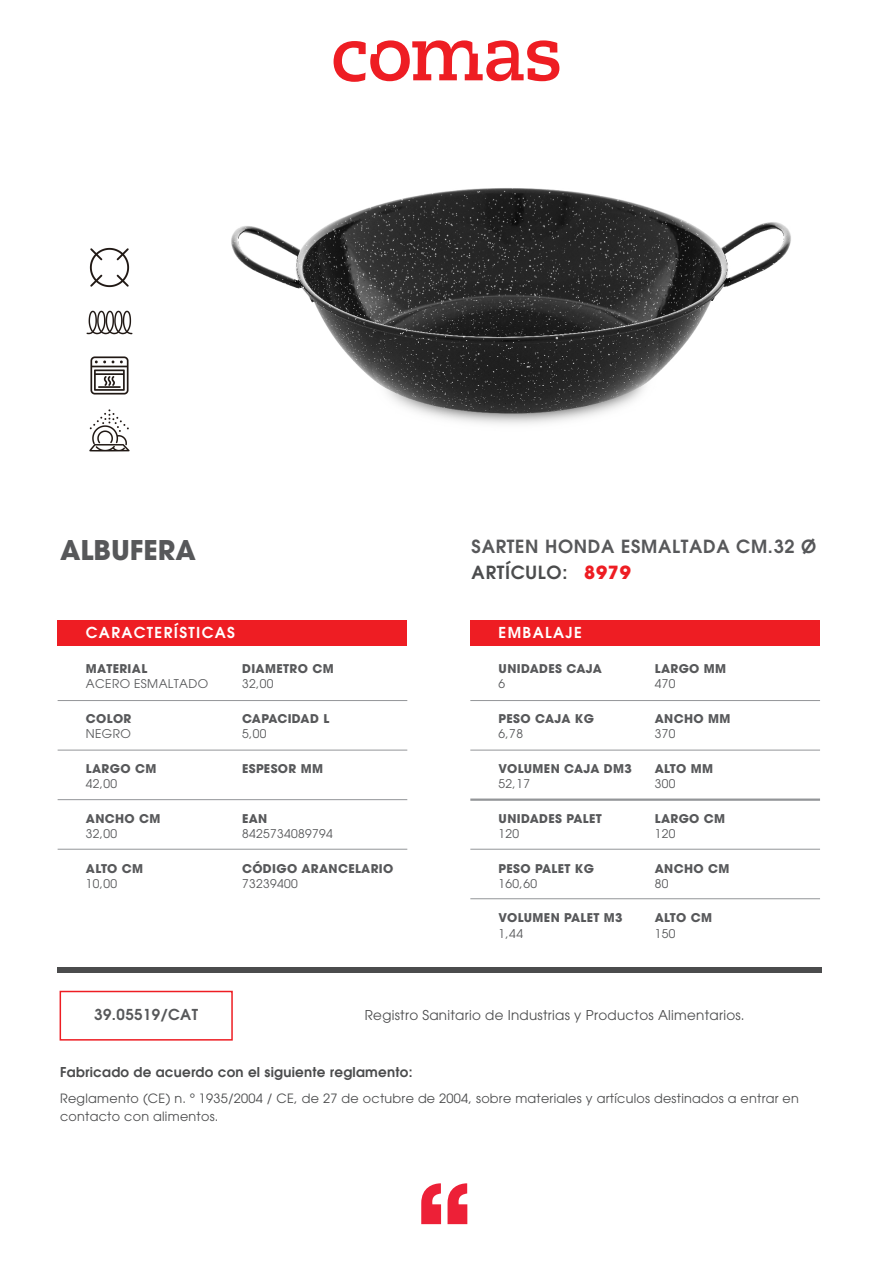
<style>
.page{position:relative;width:893px;height:1263px;background:#fff}
.page>*{position:absolute;margin:0;border:0;box-sizing:border-box;transform-origin:0 0}
.t1{font:700 27px "Avant Garde";color:#57585a}
.t2{font:600 18px/25.7px "Avant Garde";letter-spacing:.04em;color:#57585a}
.t3{font:600 15px "Avant Garde";letter-spacing:.09em;color:#fff}
.t4{font:600 15px "Avant Garde";letter-spacing:.03em;color:#57585a}
.t5{font:13.5px "Avant Garde";letter-spacing:.02em;color:#4b4c4d}
.t6{font:600 13.5px "Avant Garde";letter-spacing:.02em;color:#4b4c4d}
.t7{font:12.75px/18px "Avant Garde";letter-spacing:.02em;color:#4b4c4d}
.t8{font:700 12px "Avant Garde";letter-spacing:.03em;color:#57585a}
.t9{font:12px "Avant Garde";letter-spacing:.03em;color:#57585a}
.t10{font:700 12px "Avant Garde";letter-spacing:.01em;color:#57585a}
.s1{color:#4b4c4d}
.s2{font-weight:700;color:#ee1d23}
</style>
<div class="page">
<svg style="left:421px;top:1183px;width:20px;height:41px"></svg>
<svg style="left:448px;top:1183px;width:19px;height:41px"></svg>
<svg style="left:334px;top:40px;width:225px;height:42px"></svg>
<div style="left:58px;top:620px;width:349px;height:25px;background:#ee1d23"></div>
<div style="left:58px;top:967px;width:764px;height:6px;background:#4b4c4d"></div>
<hr style="left:58px;top:700px;width:349px;height:1px;background:#939598">
<hr style="left:58px;top:750px;width:349px;height:1px;background:#939598">
<hr style="left:58px;top:799px;width:349px;height:1px;background:#939598">
<hr style="left:58px;top:849px;width:349px;height:1px;background:#939598">
<div style="left:470px;top:620px;width:350px;height:25px;background:#ee1d23"></div>
<hr style="left:470px;top:700px;width:350px;height:1px;background:#939598">
<hr style="left:470px;top:750px;width:350px;height:1px;background:#939598">
<hr style="left:470px;top:798px;width:350px;height:3px;background:#939598">
<hr style="left:470px;top:849px;width:350px;height:1px;background:#939598">
<hr style="left:470px;top:898px;width:350px;height:1px;background:#939598">
<div style="left:60px;top:991px;width:173px;height:49px;border:2px solid #ee1d23"></div>
<img style="left:86px;top:247px;width:47px;height:205px">
<img style="left:231px;top:188px;width:560px;height:236px">
<h1 class="t1" style="left:60px;top:532px;width:137px">ALBUFERA</h1>
<h2 class="t2" style="left:472px;top:533px;width:346px">SARTEN HONDA ESMALTADA CM.32 Ø<br><span class="s1">ARTÍCULO:</span> <span class="s2">8979</span></h2>
<p class="t3" style="left:86px;top:623px;width:151px">CARACTERÍSTICAS</p>
<p class="t8" style="left:86px;top:661px;width:63px">MATERIAL</p>
<p class="t9" style="left:86px;top:677px;width:124px">ACERO ESMALTADO</p>
<p class="t8" style="left:242px;top:661px;width:93px">DIAMETRO CM</p>
<p class="t9" style="left:242px;top:677px;width:33px">32,00</p>
<p class="t10" style="left:242px;top:711px;width:89px">CAPACIDAD L</p>
<p class="t9" style="left:242px;top:727px;width:26px">5,00</p>
<p class="t8" style="left:242px;top:761px;width:83px">ESPESOR MM</p>
<p class="t8" style="left:86px;top:711px;width:47px">COLOR</p>
<p class="t9" style="left:86px;top:727px;width:46px">NEGRO</p>
<p class="t8" style="left:86px;top:761px;width:72px">LARGO CM</p>
<p class="t9" style="left:86px;top:777px;width:33px">42,00</p>
<p class="t8" style="left:86px;top:810px;width:76px">ANCHO CM</p>
<p class="t9" style="left:86px;top:826px;width:33px">32,00</p>
<p class="t8" style="left:86px;top:860px;width:59px">ALTO CM</p>
<p class="t9" style="left:86px;top:876px;width:33px">10,00</p>
<p class="t8" style="left:242px;top:810px;width:27px">EAN</p>
<p class="t9" style="left:242px;top:826px;width:92px">8425734089794</p>
<p class="t8" style="left:242px;top:860px;width:153px">CÓDIGO ARANCELARIO</p>
<p class="t9" style="left:242px;top:876px;width:57px">73239400</p>
<p class="t3" style="left:499px;top:623px;width:85px">EMBALAJE</p>
<p class="t8" style="left:499px;top:661px;width:105px">UNIDADES CAJA</p>
<p class="t9" style="left:499px;top:677px;width:8px">6</p>
<p class="t8" style="left:499px;top:711px;width:97px">PESO CAJA KG</p>
<p class="t9" style="left:499px;top:727px;width:26px">6,78</p>
<p class="t8" style="left:499px;top:761px;width:135px">VOLUMEN CAJA DM3</p>
<p class="t9" style="left:499px;top:777px;width:33px">52,17</p>
<p class="t8" style="left:499px;top:810px;width:105px">UNIDADES PALET</p>
<p class="t9" style="left:499px;top:826px;width:22px">120</p>
<p class="t8" style="left:499px;top:860px;width:97px">PESO PALET KG</p>
<p class="t9" style="left:499px;top:876px;width:40px">160,60</p>
<p class="t8" style="left:499px;top:910px;width:126px">VOLUMEN PALET M3</p>
<p class="t9" style="left:499px;top:926px;width:26px">1,44</p>
<p class="t8" style="left:655px;top:661px;width:73px">LARGO MM</p>
<p class="t9" style="left:655px;top:677px;width:22px">470</p>
<p class="t8" style="left:655px;top:711px;width:77px">ANCHO MM</p>
<p class="t9" style="left:655px;top:727px;width:22px">370</p>
<p class="t8" style="left:655px;top:761px;width:60px">ALTO MM</p>
<p class="t9" style="left:655px;top:777px;width:22px">300</p>
<p class="t8" style="left:655px;top:810px;width:72px">LARGO CM</p>
<p class="t9" style="left:655px;top:826px;width:22px">120</p>
<p class="t8" style="left:655px;top:860px;width:76px">ANCHO CM</p>
<p class="t9" style="left:655px;top:876px;width:15px">80</p>
<p class="t8" style="left:655px;top:910px;width:59px">ALTO CM</p>
<p class="t9" style="left:655px;top:926px;width:22px">150</p>
<p class="t4" style="left:94px;top:1005px;width:105px">39.05519/CAT</p>
<p class="t5" style="left:365px;top:1007px;width:381px">Registro Sanitario de Industrias y Productos Alimentarios.</p>
<p class="t6" style="left:60px;top:1063px;width:354px">Fabricado de acuerdo con el siguiente reglamento:</p>
<p class="t7" style="left:60px;top:1090px;width:740px">Reglamento (CE) n. º 1935/2004 / CE, de 27 de octubre de 2004, sobre materiales y artículos destinados a entrar en contacto con alimentos.</p>
</div>
